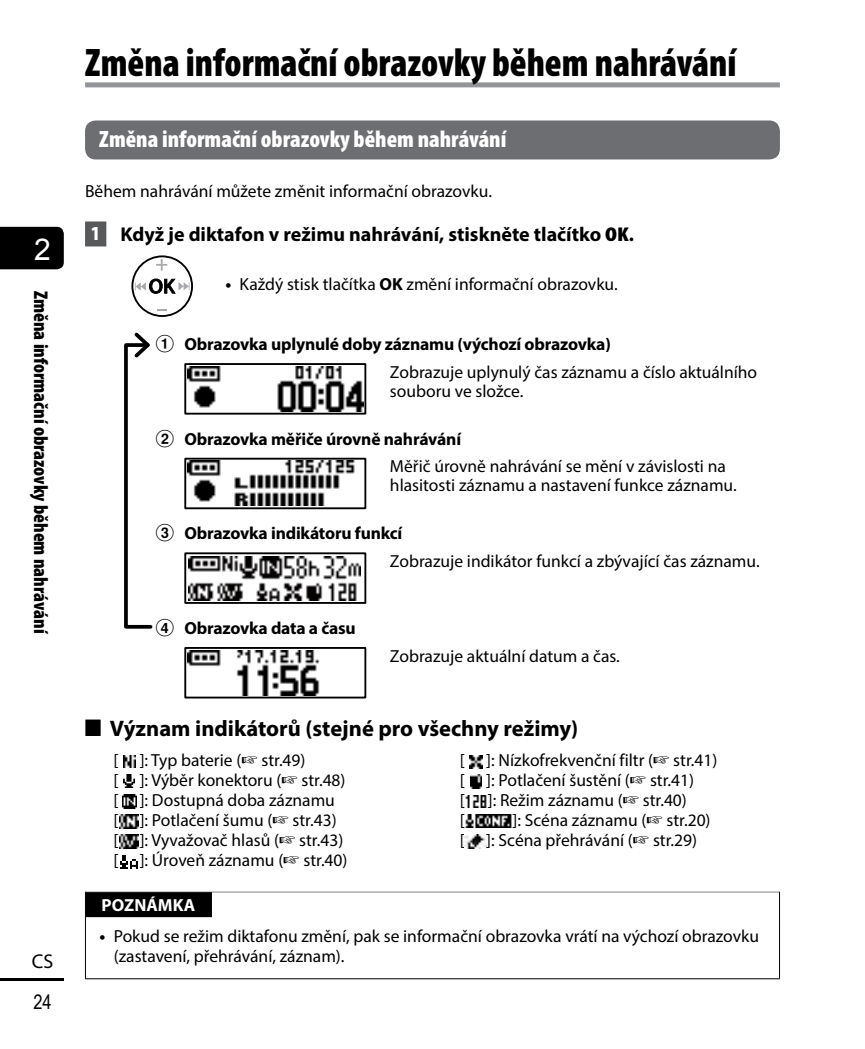
<style>
.page{position:relative;width:865px;height:1049px;background:#fff}
.page>*{position:absolute;margin:0;border:0;box-sizing:border-box;transform-origin:0 0}
.t1{font:900 condensed 40px "Myriad Pro";color:#000;scale:.95 1}
.t2{font:30px "Arial";color:#fff}
.t3{font:900 condensed 23.75px "Myriad Pro";color:#fff}
.t4{font:700 22.5px "Myriad Pro";color:#000}
.t5{font:700 20px "Myriad Pro";color:#000}
.t6{font:900 condensed 20px "Myriad Pro";color:#000}
.t7{font:20px "Arial Narrow";color:#000}
.t8{font:20px "Myriad Pro";color:#000}
.t9{font:17.5px/20px "Myriad Pro";color:#000}
.t10{font:700 17.5px/27.8px "Myriad Pro";letter-spacing:-.01em;color:#000}
.t11{font:700 17.5px "Myriad Pro";color:#fff}
.s1{font-weight:900;font-stretch:condensed;color:#fff}
.s2{font-weight:900;font-stretch:condensed}
.s3{font-weight:700}
.s4{font-family:"Circl Posi A2";font-weight:400}
.s5{font-weight:400}
.s6{font-family:"Circl Posi A2"}
.s7{font-family:"AP Yakumono";font-weight:400}
</style>
<div class="page">
<div style="left:0;top:227px;width:64px;height:42px;background:#000"></div>
<hr style="left:0;top:978px;width:64px;height:3px;background:#000">
<div style="left:85px;top:82px;width:695px;height:5px;background:#939598"></div>
<div style="left:85px;top:221px;width:21px;height:25px;background:#58595b"></div>
<div style="left:85px;top:120px;width:695px;height:39px;background:#6d6e71;border-radius:11px"></div>
<div style="left:131px;top:255px;width:62px;height:62px;border:2px solid #000;border-radius:50%"></div>
<svg style="left:156px;top:259px;width:11px;height:12px"></svg>
<svg style="left:157px;top:309px;width:10px;height:2px"></svg>
<svg style="left:135px;top:278px;width:54px;height:16px"></svg>
<div style="left:184px;top:363px;width:182px;height:52px;border:2px solid #000"></div>
<img style="left:188px;top:366px;width:175px;height:45px">
<div style="left:184px;top:458px;width:182px;height:51px;border:2px solid #000"></div>
<img style="left:188px;top:461px;width:167px;height:45px">
<div style="left:184px;top:552px;width:182px;height:52px;border:2px solid #000"></div>
<img style="left:188px;top:556px;width:172px;height:44px">
<div style="left:184px;top:647px;width:182px;height:51px;border:2px solid #000"></div>
<img style="left:188px;top:650px;width:132px;height:45px">
<svg style="left:123px;top:756px;width:12px;height:12px"></svg>
<img style="left:123px;top:774px;width:11px;height:14px">
<img style="left:122px;top:794px;width:14px;height:14px">
<img style="left:120px;top:815px;width:18px;height:13px">
<img style="left:120px;top:835px;width:18px;height:13px">
<img style="left:120px;top:855px;width:17px;height:13px">
<svg style="left:469px;top:755px;width:13px;height:13px"></svg>
<img style="left:470px;top:774px;width:12px;height:14px">
<img style="left:465px;top:795px;width:22px;height:12px">
<img style="left:465px;top:815px;width:47px;height:12px">
<img style="left:465px;top:835px;width:21px;height:13px">
<svg style="left:85px;top:892px;width:1px;height:28px"></svg>
<svg style="left:779px;top:892px;width:1px;height:28px"></svg>
<hr style="left:85px;top:920px;width:1px;height:58px;background:#000">
<hr style="left:779px;top:920px;width:1px;height:58px;background:#000">
<hr style="left:85px;top:978px;width:695px;height:1px;background:#000">
<hr style="left:86px;top:891px;width:693px;height:1px;background:#808285">
<div style="left:86px;top:892px;width:126px;height:25px;background:#000"></div>
<svg style="left:124px;top:332px;width:29px;height:297px"></svg>
<h2 class="t2" style="left:34px;top:229px;width:18px">2</h2>
<p class="t6" style="left:54px;top:291px;width:345px;rotate:90deg">Změna informační obrazovky během nahrávání</p>
<p class="t8" style="left:32px;top:948px;width:23px">CS</p>
<p class="t7" style="left:33px;top:988px;width:20px">24</p>
<h1 class="t1" style="left:85px;top:37px;width:687px">Změna informační obrazovky během nahrávání</h1>
<h3 class="t3" style="left:99px;top:124px;width:408px">Změna informační obrazovky během nahrávání</h3>
<p class="t9" style="left:85px;top:181px;width:408px">Během nahrávání můžete změnit informační obrazovku.</p>
<p class="t5" style="left:91px;top:221px;width:544px"><span class="s1">1</span> Když je diktafon v režimu nahrávání, stiskněte tlačítko <span class="s2">OK</span>.</p>
<p class="t9" style="left:225px;top:273px;width:394px"><span class="s3">•</span> Každý stisk tlačítka <span class="s3">OK</span> změní informační obrazovku.</p>
<p class="t10" style="left:390px;top:330px;width:369px;text-indent:-234px"><span class="s4">1</span> Obrazovka uplynulé doby záznamu (výchozí obrazovka)<br><span class="s5">Zobrazuje uplynulý čas záznamu a číslo aktuálního</span></p>
<p class="t9" style="left:390px;top:380px;width:135px">souboru ve složce.</p>
<p class="t9" style="left:390px;top:425px;width:337px;line-height:27.8px;text-indent:-234px"><span class="s6">2</span> <span class="s3">Obrazovka měřiče úrovně nahrávání<br></span>Měřič úrovně nahrávání se mění v závislosti na</p>
<p class="t9" style="left:390px;top:475px;width:348px">hlasitosti záznamu a nastavení funkce záznamu.</p>
<p class="t9" style="left:390px;top:519px;width:371px;line-height:27.8px;text-indent:-234px"><span class="s6">3</span> <span class="s3">Obrazovka indikátoru funkcí<br></span>Zobrazuje indikátor funkcí a zbývající čas záznamu.</p>
<p class="t10" style="left:156px;top:613px;width:201px"><span class="s4">4</span> Obrazovka data a času</p>
<p class="t9" style="left:390px;top:645px;width:231px">Zobrazuje aktuální datum a čas.</p>
<p class="t4" style="left:85px;top:713px;width:494px"><span class="s7">4</span> Význam indikátorů (stejné pro všechny režimy)</p>
<p class="t9" style="left:113px;top:750px;width:236px">[ ]: Typ baterie (☞ str.49)<br>[ ]: Výběr konektoru (☞ str.48) [ ]: Dostupná doba záznamu<br>[ ]: Potlačení šumu (☞ str.43)<br>[ ]: Vyvažovač hlasů (☞ str.43) [ ]: Úroveň záznamu (☞ str.40)</p>
<p class="t9" style="left:460px;top:750px;width:259px">[ ]: Nízkofrekvenční filtr (☞ str.41) [ ]: Potlačení šustění (☞ str.41)<br>[</p>
<p class="t9" style="left:487px;top:790px;width:201px">]: Režim záznamu (☞ str.40)</p>
<p class="t9" style="left:460px;top:810px;width:252px;text-indent:52px">]: Scéna záznamu (☞ str.20) [ ]: Scéna přehrávání (☞ str.29)</p>
<p class="t9" style="left:460px;top:810px;width:6px">[</p>
<p class="t11" style="left:101px;top:893px;width:95px">POZNÁMKA</p>
<p class="t9" style="left:114px;top:925px;width:647px;text-indent:-14px"><span class="s3">•</span> Pokud se režim diktafonu změní, pak se informační obrazovka vrátí na výchozí obrazovku (zastavení, přehrávání, záznam).</p>
</div>
